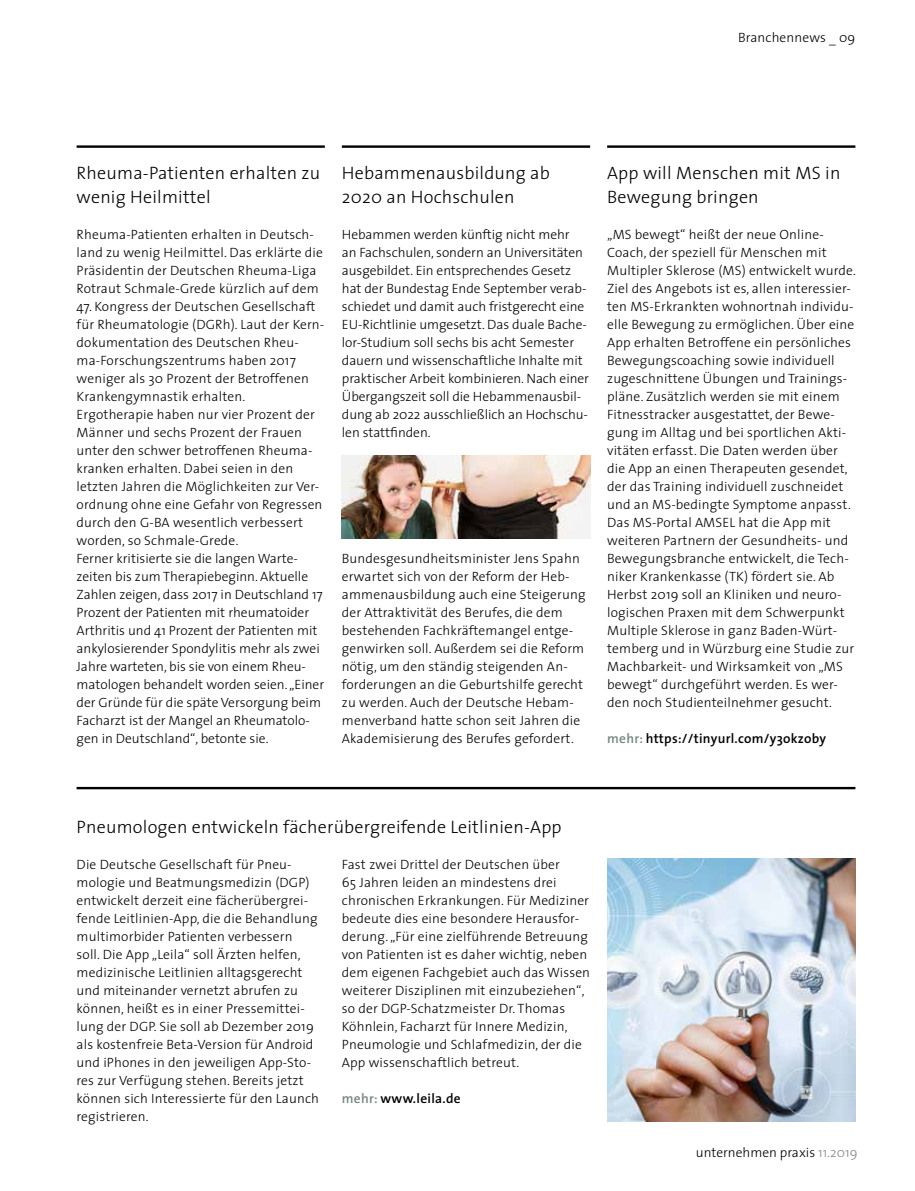
<style>
.page{position:relative;width:915px;height:1191px;background:#fff}
.page>*{position:absolute;margin:0;border:0;box-sizing:border-box;transform-origin:0 0}
.t1{font:300 18px/24px "The Sans";letter-spacing:.01em;color:#000}
.t2{font:300 13.5px/18px "The Sans";letter-spacing:.01em;color:#000}
.t3{font:600 13.5px "The Sans";letter-spacing:.02em;color:#000}
.s1{color:#74887e}
.s2{color:#878787}
</style>
<div class="page">
<hr style="left:342px;top:145px;width:248px;height:3px;background:#000">
<hr style="left:77px;top:787px;width:778px;height:2px;background:#000">
<hr style="left:607px;top:145px;width:248px;height:3px;background:#000">
<hr style="left:77px;top:145px;width:248px;height:3px;background:#000">
<img style="left:607px;top:858px;width:248px;height:263px">
<img style="left:342px;top:455px;width:248px;height:83px">
<p class="t2" style="left:737px;top:28px;width:119px">Branchennews _ 09</p>
<h1 class="t1" style="left:77px;top:161px;width:245px">Rheuma-Patienten erhalten zu wenig Heilmittel</h1>
<p class="t2" style="left:77px;top:225px;width:248px">Rheuma-Patienten erhalten in Deutsch&shy;land zu wenig Heilmittel. Das erklärte die Präsidentin der Deutschen Rheuma-Liga Rotraut Schmale-Grede kürzlich auf dem</p>
<p class="t2" style="left:77px;top:297px;width:249px">47. Kongress der Deutschen Gesellschaft für Rheumatologie (DGRh). Laut der Kern&shy;dokumentation des Deutschen Rheu&shy;ma-Forschungszentrums haben 2017 weniger als 30 Prozent der Betroffenen Krankengymnastik erhalten.<br>Ergotherapie haben nur vier Prozent der Männer und sechs Prozent der Frauen unter den schwer betroffenen Rheuma&shy;kranken erhalten. Dabei seien in den letzten Jahren die Möglichkeiten zur Ver&shy;ordnung ohne eine Gefahr von Regressen durch den G-BA wesentlich verbessert worden, so Schmale-Grede.<br>Ferner kritisierte sie die langen Warte&shy;zeiten bis zum Therapiebeginn. Aktuelle Zahlen zeigen, dass 2017 in Deutschland 17<br>Prozent der Patienten mit rheumatoider Arthritis und 41 Prozent der Patienten mit ankylosierender Spondylitis mehr als zwei Jahre warteten, bis sie von einem Rheu&shy;matologen behandelt worden seien. „Einer der Gründe für die späte Versorgung beim Facharzt ist der Mangel an Rheumatolo&shy;gen in Deutschland“, betonte sie.</p>
<h1 class="t1" style="left:342px;top:161px;width:209px">Hebammenausbildung ab<br>2020 an Hochschulen</h1>
<p class="t2" style="left:342px;top:225px;width:249px">Hebammen werden künftig nicht mehr<br>an Fachschulen, sondern an Universitäten ausgebildet. Ein entsprechendes Gesetz hat der Bundestag Ende September verab&shy;schiedet und damit auch fristgerecht eine EU-Richtlinie umgesetzt. Das duale Bache&shy;lor-Studium soll sechs bis acht Semester dauern und wissenschaftliche Inhalte mit praktischer Arbeit kombinieren. Nach einer Übergangszeit soll die Hebammenausbil&shy;dung ab 2022 ausschließlich an Hochschu&shy;len stattfinden.</p>
<p class="t2" style="left:342px;top:549px;width:245px">Bundesgesundheitsminister Jens Spahn erwartet sich von der Reform der Heb&shy;ammenausbildung auch eine Steigerung der Attraktivität des Berufes, die dem bestehenden Fachkräftemangel entge&shy;genwirken soll. Außerdem sei die Reform nötig, um den ständig steigenden An&shy;forderungen an die Geburtshilfe gerecht zu werden. Auch der Deutsche Hebam&shy;menverband hatte schon seit Jahren die Akademisierung des Berufes gefordert.</p>
<h1 class="t1" style="left:607px;top:161px;width:235px">App will Menschen mit MS in<br>Bewegung bringen</h1>
<p class="t2" style="left:607px;top:225px;width:250px">„MS bewegt“ heißt der neue Online-Coach, der speziell für Menschen mit Multipler Sklerose (MS) entwickelt wurde.<br>Ziel des Angebots ist es, allen interessier&shy;ten MS-Erkrankten wohnortnah individu&shy;elle Bewegung zu ermöglichen. Über eine App erhalten Betroffene ein persönliches Bewegungscoaching sowie individuell zugeschnittene Übungen und Trainings&shy;pläne. Zusätzlich werden sie mit einem Fitnesstracker ausgestattet, der Bewe&shy;gung im Alltag und bei sportlichen Akti&shy;vitäten erfasst. Die Daten werden über die App an einen Therapeuten gesendet, der das Training individuell zuschneidet und an MS-bedingte Symptome anpasst.<br>Das MS-Portal AMSEL hat die App mit weiteren Partnern der Gesundheits- und Bewegungsbranche entwickelt, die Tech&shy;niker Krankenkasse (TK) fördert sie. Ab Herbst 2019 soll an Kliniken und neuro&shy;logischen Praxen mit dem Schwerpunkt Multiple Sklerose in ganz Baden-Würt&shy;temberg und in Würzburg eine Studie zur Machbarkeit- und Wirksamkeit von „MS bewegt“ durchgeführt werden. Es wer&shy;den noch Studienteilnehmer gesucht.</p>
<p class="t3" style="left:607px;top:727px;width:220px"><span class="s1">mehr:</span> https://tinyurl.com/y3okzoby</p>
<h1 class="t1" style="left:77px;top:814px;width:486px">Pneumologen entwickeln fächerübergreifende Leitlinien-App</h1>
<p class="t2" style="left:77px;top:855px;width:244px">Die Deutsche Gesellschaft für Pneu&shy;mologie und Beatmungsmedizin (DGP) entwickelt derzeit eine fächerübergrei&shy;fende Leitlinien-App, die die Behandlung multimorbider Patienten verbessern soll. Die App „Leila“ soll Ärzten helfen, medizinische Leitlinien alltagsgerecht und miteinander vernetzt abrufen zu können, heißt es in einer Pressemittei&shy;lung der DGP. Sie soll ab Dezember 2019 als kostenfreie Beta-Version für Android und iPhones in den jeweiligen App-Sto&shy;res zur Verfügung stehen. Bereits jetzt können sich Interessierte für den Launch registrieren.</p>
<p class="t2" style="left:342px;top:855px;width:250px">Fast zwei Drittel der Deutschen über<br>65 Jahren leiden an mindestens drei chronischen Erkrankungen. Für Mediziner bedeute dies eine besondere Herausfor&shy;derung. „Für eine zielführende Betreuung von Patienten ist es daher wichtig, neben dem eigenen Fachgebiet auch das Wissen weiterer Disziplinen mit einzubeziehen“, so der DGP-Schatzmeister Dr. Thomas Köhnlein, Facharzt für Innere Medizin, Pneumologie und Schlafmedizin, der die App wissenschaftlich betreut.</p>
<p class="t3" style="left:342px;top:1087px;width:120px"><span class="s1">mehr:</span> www.leila.de</p>
<p class="t2" style="left:695px;top:1143px;width:163px">unternehmen praxis <span class="s2">11.2019</span></p>
</div>
